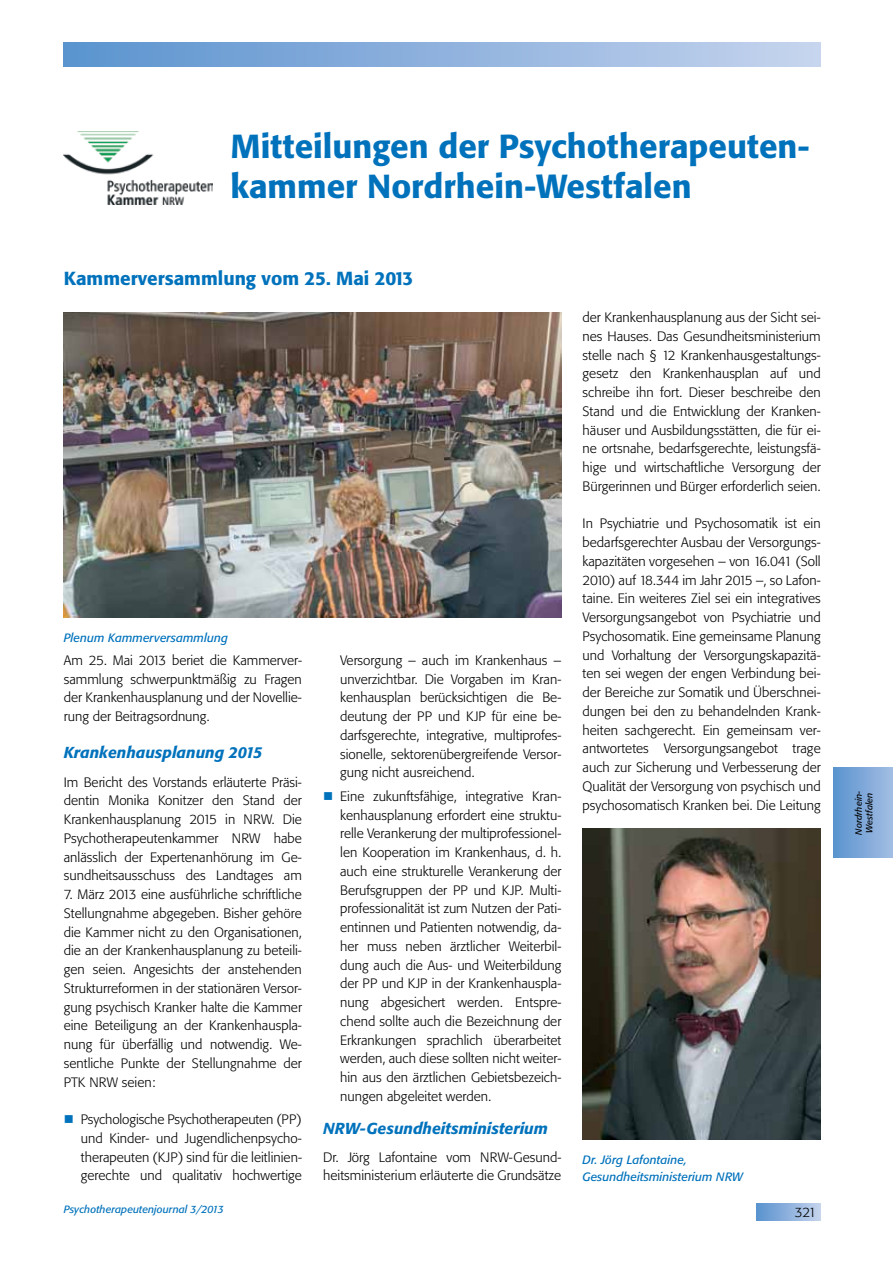
<style>
.page{position:relative;width:893px;height:1263px;background:#fff}
.page>*{position:absolute;margin:0;border:0;box-sizing:border-box;transform-origin:0 0}
.t1{font:500 33px/39.6px "Tn T Form BSK";color:#0072bc}
.t2{font:500 18.75px "Tn T Form BSK";color:#0072bc}
.t3{font:italic 500 15.75px "Tn T Form BSK";color:#0072bc}
.t4{font:300 13.5px/18.8px "Tn T Form BSK";color:#000;text-align:justify}
.t5{font:italic 12px/16.5px "Tn T Form BSK";color:#0072bc}
.t6{font:italic 10.5px "Tn T Form BSK";color:#0072bc}
.t7{font:italic 9px/10.8px "Tn T Form BSK";color:#000}
</style>
<div class="page">
<div style="left:64px;top:43px;width:757px;height:24px;background:linear-gradient(to right,#5a92cf,#c6d4ee)"></div>
<div style="left:757px;top:1203px;width:64px;height:17px;background:linear-gradient(to right,#5a92ce,#c3d2ed)"></div>
<div style="left:833px;top:767px;width:60px;height:91px;background:linear-gradient(to right,#5a93cf,#a2bce3)"></div>
<img style="left:64px;top:133px;width:149px;height:71px">
<img style="left:64px;top:312px;width:497px;height:306px">
<img style="left:583px;top:828px;width:238px;height:311px">
<h1 class="t1" style="left:230px;top:126px;width:581px">Mitteilungen der Psychotherapeuten&shy;kammer Nordrhein-Westfalen</h1>
<h2 class="t2" style="left:64px;top:267px;width:351px">Kammerversammlung vom 25. Mai 2013</h2>
<p class="t5" style="left:64px;top:629px;width:166px">Plenum Kammerversammlung</p>
<p class="t4" style="left:64px;top:651px;width:240px">Am 25. Mai 2013 beriet die Kammerver&shy;sammlung schwerpunktmäßig zu Fragen der Krankenhausplanung und der Novellie&shy;rung der Beitragsordnung.</p>
<p class="t3" style="left:64px;top:743px;width:200px">Krankenhausplanung 2015</p>
<p class="t4" style="left:64px;top:773px;width:240px">Im Bericht des Vorstands erläuterte Präsi&shy;dentin Monika Konitzer den Stand der Krankenhausplanung 2015 in NRW. Die Psychotherapeutenkammer NRW habe anlässlich der Expertenanhörung im Ge&shy;sundheitsausschuss des Landtages am</p>
<p class="t4" style="left:64px;top:885px;width:240px">7. März 2013 eine ausführliche schriftliche Stellungnahme abgegeben. Bisher gehöre die Kammer nicht zu den Organisationen, die an der Krankenhausplanung zu beteili&shy;gen seien. Angesichts der anstehenden Strukturreformen in der stationären Versor&shy;gung psychisch Kranker halte die Kammer eine Beteiligung an der Krankenhauspla&shy;nung für überfällig und notwendig. We&shy;sentliche Punkte der Stellungnahme der PTK NRW seien:</p>
<p class="t4" style="left:81px;top:1110px;width:223px">Psychologische Psychotherapeuten (PP) und Kinder- und Jugendlichenpsycho&shy;therapeuten (KJP) sind für die leitlinien&shy;gerechte und qualitativ hochwertige</p>
<p class="t4" style="left:340px;top:651px;width:223px">Versorgung – auch im Krankenhaus – unverzichtbar. Die Vorgaben im Kran&shy;kenhausplan berücksichtigen die Be&shy;deutung der PP und KJP für eine be&shy;darfsgerechte, integrative, multiprofes&shy;sionelle, sektorenübergreifende Versor&shy;gung nicht ausreichend.</p>
<p class="t4" style="left:340px;top:787px;width:223px">Eine zukunftsfähige, integrative Kran&shy;kenhausplanung erfordert eine struktu&shy;relle Verankerung der multiprofessionel&shy;len Kooperation im Krankenhaus, d. h. auch eine strukturelle Verankerung der Berufsgruppen der PP und KJP. Multi&shy;professionalität ist zum Nutzen der Pati&shy;entinnen und Patienten notwendig, da&shy;her muss neben ärztlicher Weiterbil&shy;dung auch die Aus- und Weiterbildung der PP und KJP in der Krankenhauspla&shy;nung abgesichert werden. Entspre&shy;chend sollte auch die Bezeichnung der Erkrankungen sprachlich überarbeitet werden, auch diese sollten nicht weiter&shy;hin aus den ärztlichen Gebietsbezeich&shy;nungen abgeleitet werden.</p>
<p class="t3" style="left:323px;top:1118px;width:226px">NRW-Gesundheitsministerium</p>
<p class="t4" style="left:323px;top:1148px;width:240px">Dr. Jörg Lafontaine vom NRW-Gesund&shy;heitsministerium erläuterte die Grundsätze</p>
<p class="t4" style="left:583px;top:308px;width:240px">der Krankenhausplanung aus der Sicht sei&shy;nes Hauses. Das Gesundheitsministerium stelle nach § 12 Krankenhausgestaltungs&shy;gesetz den Krankenhausplan auf und schreibe ihn fort. Dieser beschreibe den Stand und die Entwicklung der Kranken&shy;häuser und Ausbildungsstätten, die für ei&shy;ne ortsnahe, bedarfsgerechte, leistungsfä&shy;hige und wirtschaftliche Versorgung der Bürgerinnen und Bürger erforderlich seien.</p>
<p class="t4" style="left:583px;top:514px;width:240px">In Psychiatrie und Psychosomatik ist ein bedarfsgerechter Ausbau der Versorgungs&shy;kapazitäten vorgesehen – von 16.041 (Soll 2010) auf 18.344 im Jahr 2015 –, so Lafon&shy;taine. Ein weiteres Ziel sei ein integratives Versorgungsangebot von Psychiatrie und Psychosomatik. Eine gemeinsame Planung und Vorhaltung der Versorgungskapazitä&shy;ten sei wegen der engen Verbindung bei&shy;der Bereiche zur Somatik und Überschnei&shy;dungen bei den zu behandelnden Krank&shy;heiten sachgerecht. Ein gemeinsam ver&shy;antwortetes Versorgungsangebot trage auch zur Sicherung und Verbesserung der Qualität der Versorgung von psychisch und psychosomatisch Kranken bei. Die Leitung</p>
<p class="t5" style="left:583px;top:1152px;width:162px">Dr. Jörg Lafontaine,<br>Gesundheitsministerium NRW</p>
<p class="t6" style="left:64px;top:1203px;width:162px">Psychotherapeutenjournal 3/2013</p>
<p class="t4" style="left:795px;top:1202px;width:23px">321</p>
<p class="t7" style="left:853px;top:835px;width:45px;rotate:-90deg">Nordrhein-<br>Westfalen</p>
</div>
